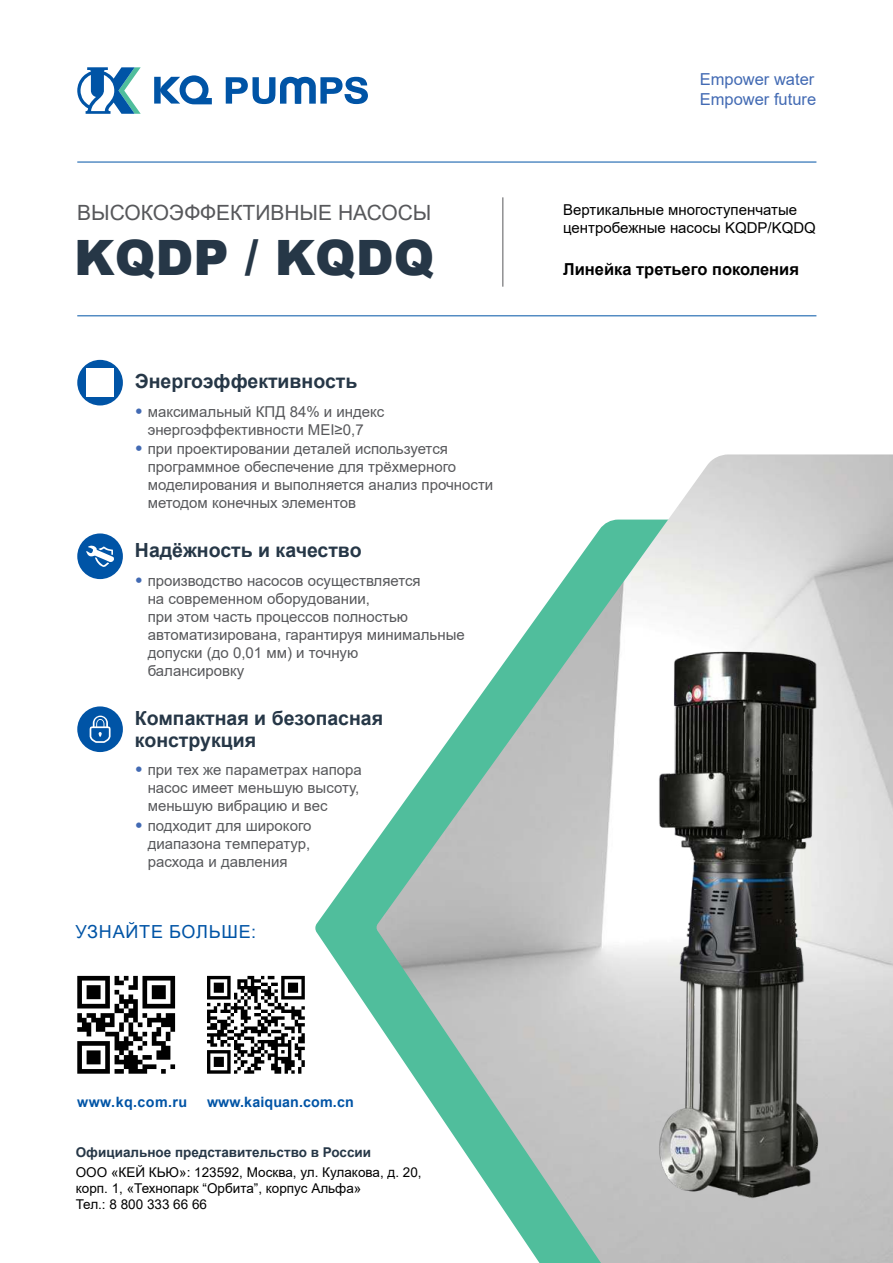
<style>
.page{position:relative;width:893px;height:1263px;background:#fff}
.page>*{position:absolute;margin:0;border:0;box-sizing:border-box;transform-origin:0 0}
.t1{font:900 48.75px "Arial";color:#263747}
.t2{font:21px "Arial";color:#57585b}
.t3{font:700 19.5px/22.5px "Arial";color:#263747}
.t4{font:18px "Arial";letter-spacing:.045em;color:#0054a6}
.t5{font:16.5px/19.8px "Arial";color:#426ab3}
.t6{font:700 16.5px "Arial";color:#000}
.t7{font:15px/18px "Arial";color:#57585b}
.t8{font:15px/18px "Arial";color:#000}
.t9{font:700 14.25px "Arial";letter-spacing:.01em;color:#0054a6}
.t10{font:700 14.25px "Arial";letter-spacing:.03em;color:#0054a6}
.t11{font:13.5px/16.2px "Arial";color:#000}
.t12{font:700 13.5px "Arial";color:#263747}
.s1{font-weight:900;font-size:16.5px;color:#426ab3}
</style>
<div class="page">
<svg style="left:226px;top:76px;width:142px;height:28px"></svg>
<svg style="left:154px;top:75px;width:58px;height:29px"></svg>
<svg style="left:77px;top:67px;width:64px;height:47px"></svg>
<svg style="left:315px;top:841px;width:61px;height:179px;fill:#52be9d"></svg>
<img style="left:376px;top:454px;width:517px;height:809px">
<img style="left:629px;top:637px;width:215px;height:574px">
<hr style="left:77px;top:315px;width:739px;height:1px;background:#0054a6">
<hr style="left:77px;top:162px;width:739px;height:1px;background:#0054a6">
<div style="left:77px;top:360px;width:46px;height:45px;background:#0054a6;border-radius:50%"></div>
<img style="left:86px;top:369px;width:28px;height:27px">
<div style="left:77px;top:533px;width:46px;height:46px;background:#0054a6;border-radius:50%"></div>
<svg style="left:86px;top:545px;width:28px;height:22px"></svg>
<div style="left:77px;top:706px;width:46px;height:46px;background:#0054a6;border-radius:50%"></div>
<svg style="left:90px;top:716px;width:21px;height:27px"></svg>
<hr style="left:502px;top:197px;width:1px;height:90px;background:#57585b">
<svg style="left:207px;top:976px;width:98px;height:98px"></svg>
<svg style="left:77px;top:976px;width:98px;height:98px"></svg>
<h2 class="t2" style="left:77px;top:198px;width:356px">ВЫСОКОЭФФЕКТИВНЫЕ НАСОСЫ</h2>
<h1 class="t1" style="left:74px;top:230px;width:362px">KQDP / KQDQ</h1>
<h3 class="t3" style="left:135px;top:370px;width:224px">Энергоэффективность</h3>
<p class="t7" style="left:135px;top:402px;width:251px;text-align:center"><span class="s1">•</span> максимальный КПД 84% и индекс энергоэффективности MEI≥0,7</p>
<p class="t7" style="left:148px;top:440px;width:347px;text-indent:-13px"><span class="s1">•</span> при проектировании деталей используется программное обеспечение для трёхмерного моделирования и выполняется анализ прочности методом конечных элементов</p>
<h3 class="t3" style="left:135px;top:539px;width:228px">Надёжность и качество</h3>
<p class="t7" style="left:148px;top:571px;width:319px;text-indent:-13px"><span class="s1">•</span> производство насосов осуществляется<br>на современном оборудовании,<br>при этом часть процессов полностью автоматизирована, гарантируя минимальные допуски (до 0,01 мм) и точную<br>балансировку</p>
<h3 class="t3" style="left:135px;top:707px;width:250px">Компактная и безопасная конструкция</h3>
<p class="t7" style="left:148px;top:761px;width:216px;text-indent:-13px"><span class="s1">•</span> при тех же параметрах напора насос имеет меньшую высоту, меньшую вибрацию и вес</p>
<p class="t7" style="left:148px;top:817px;width:165px;text-align:justify;text-indent:-13px"><span class="s1">•</span> подходит для широкого диапазона температур, расхода и давления</p>
<p class="t4" style="left:75px;top:919px;width:182px">УЗНАЙТЕ БОЛЬШЕ:</p>
<p class="t10" style="left:77px;top:1096px;width:111px">www.kq.com.ru</p>
<p class="t9" style="left:207px;top:1096px;width:148px">www.kaiquan.com.cn</p>
<p class="t12" style="left:76px;top:1142px;width:297px">Официальное представительство в России</p>
<p class="t11" style="left:76px;top:1164px;width:347px">ООО «КЕЙ КЬЮ»: 123592, Москва, ул. Кулакова, д. 20, корп. 1, «Технопарк “Орбита”, корпус Альфа»<br>Тел.: 8 800 333 66 66</p>
<p class="t5" style="left:700px;top:69px;width:118px">Empower water<br>Empower future</p>
<p class="t8" style="left:563px;top:201px;width:254px">Вертикальные многоступенчатые центробежные насосы KQDP/KQDQ</p>
<p class="t6" style="left:563px;top:257px;width:237px">Линейка третьего поколения</p>
</div>
